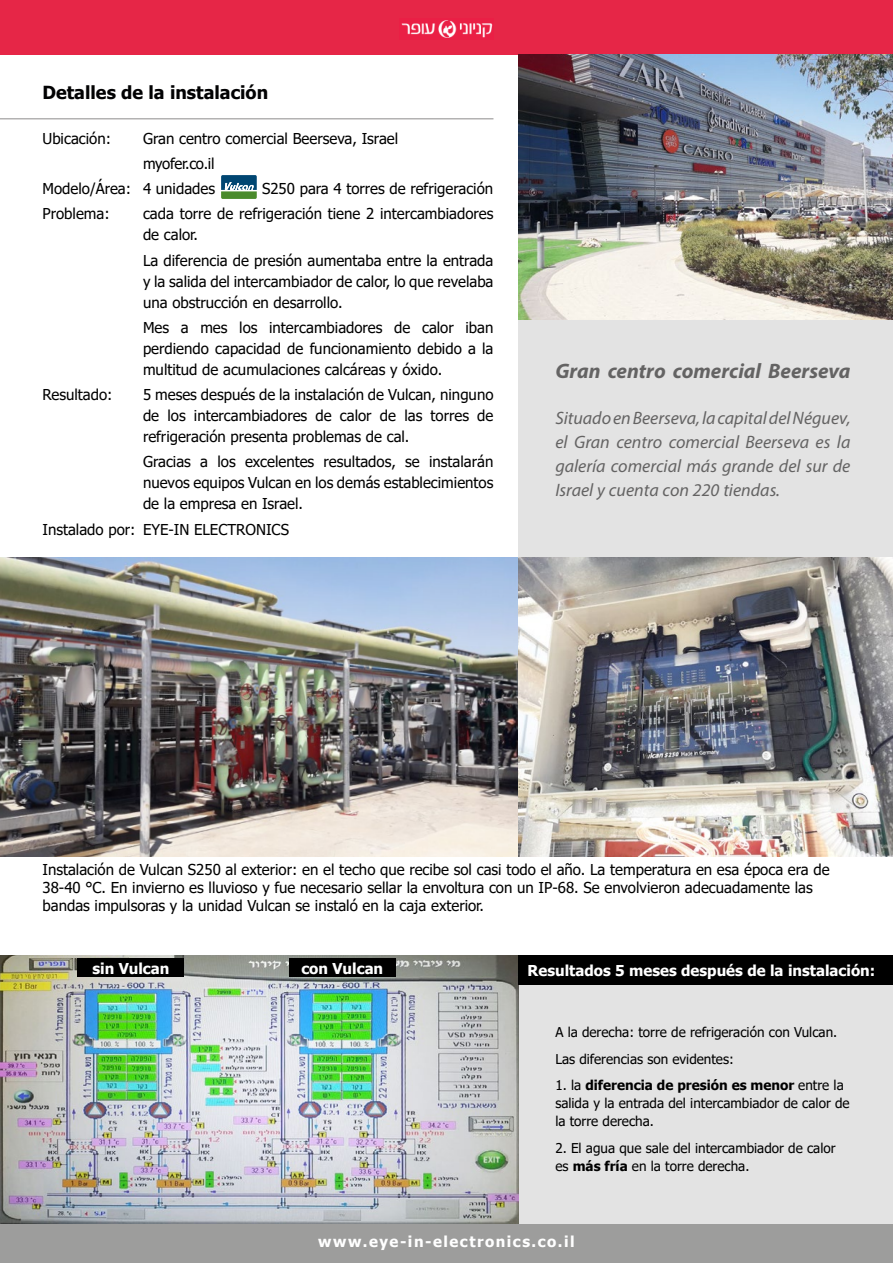
<style>
.page{position:relative;width:893px;height:1263px;background:#fff}
.page>*{position:absolute;margin:0;border:0;box-sizing:border-box;transform-origin:0 0}
.t1{font:italic 700 21px "Myriad Hebrew";color:#646363}
.t2{font:italic 18px/24px "Myriad Hebrew";color:#646363;text-align:justify}
.t3{font:700 18px "Tahoma";color:#020203}
.t4{font:15px/21px "Tahoma";color:#000;text-align:justify}
.t5{font:700 15px "Tahoma";color:#fff}
.t6{font:700 15px "Tahoma";letter-spacing:.1em;color:#fff}
.t7{font:15px "Tahoma";letter-spacing:-.02em;color:#000}
.t8{font:13.5px/18px "Tahoma";color:#000}
.s1{font-weight:700}
</style>
<div class="page">
<div style="left:519px;top:310px;width:374px;height:253px;background:#e3e3e3"></div>
<hr style="left:0;top:118px;width:493px;height:1px;background:#b3b2b2">
<div style="left:0;top:1223px;width:893px;height:40px;background:#9d9d9c"></div>
<svg style="left:221px;top:175px;width:36px;height:24px"></svg>
<div style="left:0;top:0;width:893px;height:54px;background:#e62647"></div>
<img style="left:401px;top:20px;width:92px;height:18px">
<img style="left:0;top:557px;width:893px;height:299px">
<div style="left:257px;top:955px;width:636px;height:268px;background:#e3e3e3"></div>
<img style="left:0;top:955px;width:519px;height:268px">
<div style="left:289px;top:959px;width:106px;height:18px;background:#000"></div>
<div style="left:78px;top:959px;width:106px;height:18px;background:#000"></div>
<div style="left:519px;top:955px;width:374px;height:29px;background:#000"></div>
<img style="left:519px;top:54px;width:374px;height:266px">
<p class="t3" style="left:43px;top:80px;width:227px">Detalles de la instalación</p>
<p class="t4" style="left:43px;top:128px;width:70px">Ubicación:</p>
<p class="t4" style="left:143px;top:128px;width:257px">Gran centro comercial Beerseva, Israel</p>
<p class="t7" style="left:143px;top:153px;width:73px">myofer.co.il</p>
<p class="t4" style="left:43px;top:179px;width:174px">Modelo/Área: 4 unidades</p>
<p class="t4" style="left:262px;top:179px;width:233px">S250 para 4 torres de refrigeración</p>
<p class="t4" style="left:43px;top:204px;width:69px">Problema:</p>
<p class="t4" style="left:143px;top:204px;width:352px">cada torre de refrigeración tiene 2 intercambiadores de calor.</p>
<p class="t4" style="left:143px;top:250px;width:352px">La diferencia de presión aumentaba entre la entrada y la salida del intercambiador de calor, lo que revelaba una obstrucción en desarrollo.</p>
<p class="t4" style="left:143px;top:318px;width:352px">Mes a mes los intercambiadores de calor iban perdiendo capacidad de funcionamiento debido a la multitud de acumulaciones calcáreas y óxido.</p>
<p class="t4" style="left:43px;top:385px;width:72px">Resultado:</p>
<p class="t4" style="left:143px;top:385px;width:352px">5 meses después de la instalación de Vulcan, ninguno de los intercambiadores de calor de las torres de refrigeración presenta problemas de cal.</p>
<p class="t4" style="left:143px;top:452px;width:352px">Gracias a los excelentes resultados, se instalarán nuevos equipos Vulcan en los demás establecimientos de la empresa en Israel.</p>
<p class="t4" style="left:43px;top:519px;width:248px">Instalado por: EYE-IN ELECTRONICS</p>
<h1 class="t1" style="left:555px;top:359px;width:297px">Gran centro comercial Beerseva</h1>
<p class="t2" style="left:555px;top:407px;width:297px">Situado en Beerseva, la capital del Néguev, el Gran centro comercial Beerseva es la galería comercial más grande del sur de Israel y cuenta con 220 tiendas.</p>
<p class="t4" style="left:43px;top:862px;width:789px;line-height:18px;text-align:left">Instalación de Vulcan S250 al exterior: en el techo que recibe sol casi todo el año. La temperatura en esa época era de<br>38-40 °C. En invierno es lluvioso y fue necesario sellar la envoltura con un IP-68. Se envolvieron adecuadamente las bandas impulsoras y la unidad Vulcan se instaló en la caja exterior.</p>
<p class="t5" style="left:92px;top:958px;width:78px">sin Vulcan</p>
<p class="t5" style="left:301px;top:958px;width:83px">con Vulcan</p>
<p class="t5" style="left:528px;top:959px;width:349px">Resultados 5 meses después de la instalación:</p>
<p class="t8" style="left:555px;top:1020px;width:283px;line-height:26.5px">A la derecha: torre de refrigeración con Vulcan.<br>Las diferencias son evidentes:</p>
<p class="t8" style="left:555px;top:1077px;width:296px">1. la <span class="s1">diferencia de presión es menor</span> entre la salida y la entrada del intercambiador de calor de la torre derecha.</p>
<p class="t8" style="left:555px;top:1140px;width:282px">2. El agua que sale del intercambiador de calor es <span class="s1">más fría</span> en la torre derecha.</p>
<p class="t6" style="left:318px;top:1231px;width:258px">www.eye-in-electronics.co.il</p>
</div>
